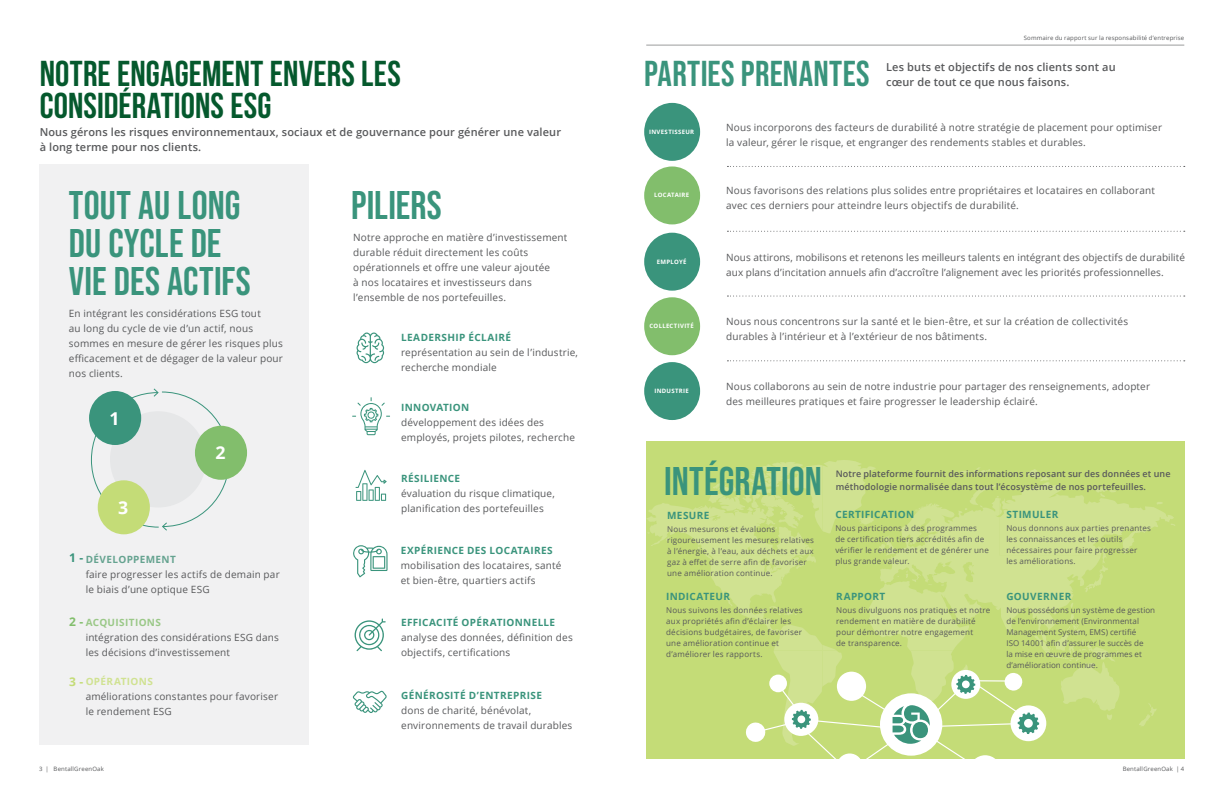
<style>
.page{position:relative;width:1224px;height:792px;background:#fff}
.page>*{position:absolute;margin:0;border:0;box-sizing:border-box;transform-origin:0 0}
.t1{font:40px/38px "Bebas Neue";color:#3a947c}
.t2{font:700 36px/32px "Bebas Neue";letter-spacing:.005em;color:#05592d}
.t3{font:36px "Bebas Neue";letter-spacing:.01em;color:#3a947c}
.t4{font:700 17.7px "Open Sans";color:#fff}
.t5{font:700 12px "Open Sans";color:#3a947c}
.t6{font:700 12px "Open Sans";color:#82be6c}
.t7{font:700 12px "Open Sans";color:#c4dc77}
.t8{font:600 11px/15px "Open Sans";letter-spacing:.01em;color:#58595b}
.t9{font:10px/15px "Open Sans";letter-spacing:.015em;color:#58595b}
.t10{font:700 10px "Open Sans";letter-spacing:.035em;color:#3a947c}
.t11{font:700 10px "Open Sans";letter-spacing:.035em;color:#65a390}
.t12{font:700 10px "Open Sans";letter-spacing:.035em;color:#9ac887}
.t13{font:700 10px "Open Sans";letter-spacing:.035em;color:#d0e291}
.t14{font:600 9px/13px "Open Sans";letter-spacing:.01em;color:#58595b}
.t15{font:8px/11px "Open Sans";letter-spacing:.025em;color:#58595b}
.t16{font:8px/11px "Open Sans";letter-spacing:.005em;color:#58595b}
.t17{font:6px "Open Sans";letter-spacing:.025em;color:#58595b}
.t18{font:700 6px "Open Sans";letter-spacing:.05em;color:#fff}
</style>
<div class="page">
<div style="left:40px;top:165px;width:269px;height:580px;background:#f1f1f2"></div>
<svg style="left:90px;top:388px;width:139px;height:144px"></svg>
<div style="left:646px;top:441px;width:538px;height:318px;background:#c4dc77"></div>
<svg style="left:647px;top:463px;width:528px;height:92px"></svg>
<svg style="left:774px;top:460px;width:383px;height:278px"></svg>
<svg style="left:706px;top:555px;width:412px;height:148px"></svg>
<svg style="left:355px;top:619px;width:31px;height:32px"></svg>
<div style="left:644px;top:103px;width:56px;height:58px;background:#3a947c;border-radius:50%"></div>
<svg style="left:727px;top:166px;width:458px;height:1px"></svg>
<svg style="left:727px;top:231px;width:458px;height:1px"></svg>
<div style="left:644px;top:166px;width:56px;height:58px;background:#82be6c;border-radius:50%"></div>
<svg style="left:727px;top:296px;width:458px;height:1px"></svg>
<div style="left:644px;top:297px;width:56px;height:58px;background:#82be6c;border-radius:50%"></div>
<svg style="left:727px;top:360px;width:458px;height:1px"></svg>
<div style="left:644px;top:362px;width:56px;height:58px;background:#3a947c;border-radius:50%"></div>
<div style="left:110px;top:411px;width:96px;height:97px;background:#e6e7e8;border-radius:50%"></div>
<svg style="left:353px;top:545px;width:35px;height:32px"></svg>
<div style="left:89px;top:391px;width:52px;height:54px;background:#3a947c;border-radius:50%"></div>
<svg style="left:951px;top:670px;width:29px;height:29px"></svg>
<div style="left:1011px;top:705px;width:35px;height:36px;background:#fff;border-radius:50%"></div>
<svg style="left:745px;top:672px;width:294px;height:87px"></svg>
<div style="left:195px;top:426px;width:52px;height:54px;background:#82be6c;border-radius:50%"></div>
<div style="left:98px;top:480px;width:52px;height:54px;background:#c4dc77;border-radius:50%"></div>
<svg style="left:357px;top:333px;width:27px;height:30px"></svg>
<svg style="left:356px;top:470px;width:31px;height:31px"></svg>
<svg style="left:352px;top:397px;width:38px;height:38px"></svg>
<svg style="left:353px;top:691px;width:34px;height:22px"></svg>
<div style="left:644px;top:233px;width:56px;height:58px;background:#3a947c;border-radius:50%"></div>
<hr style="left:646px;top:45px;width:538px;height:1px;background:#58595b">
<h2 class="t2" style="left:40px;top:57px;width:363px">NOTRE ENGAGEMENT ENVERS LES<br>CONSIDÉRATIONS ESG</h2>
<p class="t8" style="left:40px;top:125px;width:523px">Nous gérons les risques environnementaux, sociaux et de gouvernance pour générer une valeur à long terme pour nos clients.</p>
<h1 class="t1" style="left:69px;top:186px;width:183px">TOUT AU LONG<br>DU CYCLE DE<br>VIE DES ACTIFS</h1>
<p class="t9" style="left:69px;top:306px;width:216px">En intégrant les considérations ESG tout<br>au long du cycle de vie d’un actif, nous sommes en mesure de gérer les risques plus efficacement et de dégager de la valeur pour nos clients.</p>
<h3 class="t4" style="left:110px;top:406px;width:12px">1</h3>
<h3 class="t4" style="left:118px;top:495px;width:12px">3</h3>
<h3 class="t4" style="left:215px;top:440px;width:12px">2</h3>
<p class="t11" style="left:86px;top:552px;width:92px">DÉVELOPPEMENT</p>
<p class="t9" style="left:86px;top:566px;width:196px">faire progresser les actifs de demain par le biais d’une optique ESG</p>
<p class="t12" style="left:86px;top:615px;width:77px">ACQUISITIONS</p>
<p class="t9" style="left:86px;top:629px;width:195px">intégration des considérations ESG dans les décisions d’investissement</p>
<p class="t13" style="left:86px;top:674px;width:69px">OPÉRATIONS</p>
<p class="t9" style="left:86px;top:688px;width:194px">améliorations constantes pour favoriser le rendement ESG</p>
<p class="t5" style="left:69px;top:550px;width:16px">1 -</p>
<p class="t6" style="left:69px;top:614px;width:16px">2 -</p>
<p class="t7" style="left:69px;top:674px;width:16px">3 -</p>
<h1 class="t1" style="left:351px;top:186px;width:92px">PILIERS</h1>
<p class="t9" style="left:353px;top:229px;width:216px">Notre approche en matière d’investissement durable réduit directement les coûts opérationnels et offre une valeur ajoutée<br>à nos locataires et investisseurs dans l’ensemble de nos portefeuilles.</p>
<p class="t10" style="left:401px;top:330px;width:111px">LEADERSHIP ÉCLAIRÉ</p>
<p class="t9" style="left:401px;top:345px;width:178px">représentation au sein de l’industrie, recherche mondiale</p>
<p class="t10" style="left:401px;top:400px;width:70px">INNOVATION</p>
<p class="t9" style="left:401px;top:414px;width:175px">développement des idées des employés, projets pilotes, recherche</p>
<p class="t10" style="left:401px;top:472px;width:60px">RÉSILIENCE</p>
<p class="t9" style="left:401px;top:486px;width:155px">évaluation du risque climatique, planification des portefeuilles</p>
<p class="t10" style="left:401px;top:544px;width:154px">EXPÉRIENCE DES LOCATAIRES</p>
<p class="t9" style="left:401px;top:558px;width:162px">mobilisation des locataires, santé et bien-être, quartiers actifs</p>
<p class="t10" style="left:401px;top:615px;width:156px">EFFICACITÉ OPÉRATIONNELLE</p>
<p class="t9" style="left:401px;top:630px;width:173px">analyse des données, définition des objectifs, certifications</p>
<p class="t10" style="left:401px;top:688px;width:142px">GÉNÉROSITÉ D’ENTREPRISE</p>
<p class="t9" style="left:401px;top:702px;width:173px">dons de charité, bénévolat, environnements de travail durables</p>
<p class="t17" style="left:1024px;top:34px;width:162px">Sommaire du rapport sur la responsabilité d’entreprise</p>
<h2 class="t3" style="left:644px;top:54px;width:227px">PARTIES PRENANTES</h2>
<p class="t8" style="left:886px;top:60px;width:231px">Les buts et objectifs de nos clients sont au cœur de tout ce que nous faisons.</p>
<p class="t18" style="left:649px;top:127px;width:47px">INVESTISSEUR</p>
<p class="t18" style="left:654px;top:191px;width:37px">LOCATAIRE</p>
<p class="t18" style="left:657px;top:257px;width:31px">EMPLOYÉ</p>
<p class="t18" style="left:650px;top:322px;width:46px">COLLECTIVITÉ</p>
<p class="t18" style="left:654px;top:387px;width:36px">INDUSTRIE</p>
<p class="t9" style="left:726px;top:120px;width:437px">Nous incorporons des facteurs de durabilité à notre stratégie de placement pour optimiser la valeur, gérer le risque, et engranger des rendements stables et durables.</p>
<p class="t9" style="left:726px;top:183px;width:430px">Nous favorisons des relations plus solides entre propriétaires et locataires en collaborant avec ces derniers pour atteindre leurs objectifs de durabilité.</p>
<p class="t9" style="left:726px;top:249px;width:460px">Nous attirons, mobilisons et retenons les meilleurs talents en intégrant des objectifs de durabilité aux plans d’incitation annuels afin d’accroître l’alignement avec les priorités professionnelles.</p>
<p class="t9" style="left:726px;top:314px;width:403px">Nous nous concentrons sur la santé et le bien-être, et sur la création de collectivités durables à l’intérieur et à l’extérieur de nos bâtiments.</p>
<p class="t9" style="left:726px;top:379px;width:425px">Nous collaborons au sein de notre industrie pour partager des renseignements, adopter des meilleures pratiques et faire progresser le leadership éclairé.</p>
<h1 class="t1" style="left:664px;top:462px;width:159px">INTÉGRATION</h1>
<p class="t10" style="left:667px;top:509px;width:44px">MESURE</p>
<p class="t15" style="left:667px;top:524px;width:148px">Nous mesurons et évaluons rigoureusement les mesures relatives à l’énergie, à l’eau, aux déchets et aux gaz à effet de serre afin de favoriser une amélioration continue.</p>
<p class="t10" style="left:666px;top:589px;width:65px">INDICATEUR</p>
<p class="t15" style="left:666px;top:604px;width:138px">Nous suivons les données relatives aux propriétés afin d’éclairer les décisions budgétaires, de favoriser une amélioration continue et d’améliorer les rapports.</p>
<p class="t14" style="left:836px;top:467px;width:336px">Notre plateforme fournit des informations reposant sur des données et une méthodologie normalisée dans tout l’écosystème de nos portefeuilles.</p>
<p class="t10" style="left:835px;top:508px;width:80px">CERTIFICATION</p>
<p class="t15" style="left:835px;top:523px;width:155px">Nous participons à des programmes<br>de certification tiers accrédités afin de vérifier le rendement et de générer une plus grande valeur.</p>
<p class="t10" style="left:836px;top:589px;width:51px">RAPPORT</p>
<p class="t15" style="left:836px;top:604px;width:156px">Nous divulguons nos pratiques et notre rendement en matière de durabilité pour démontrer notre engagement<br>de transparence.</p>
<p class="t10" style="left:1006px;top:508px;width:54px">STIMULER</p>
<p class="t15" style="left:1006px;top:523px;width:146px">Nous donnons aux parties prenantes les connaissances et les outils nécessaires pour faire progresser<br>les améliorations.</p>
<p class="t10" style="left:1006px;top:589px;width:66px">GOUVERNER</p>
<p class="t16" style="left:1006px;top:604px;width:150px">Nous possédons un système de gestion de l’environnement (Environmental Management System, EMS) certifié<br>ISO 14001 afin d’assurer le succès de<br>la mise en œuvre de programmes et d’amélioration continue.</p>
<p class="t17" style="left:39px;top:764px;width:66px">3 | BentallGreenOak</p>
<p class="t17" style="left:1123px;top:764px;width:63px">BentallGreenOak | 4</p>
</div>
